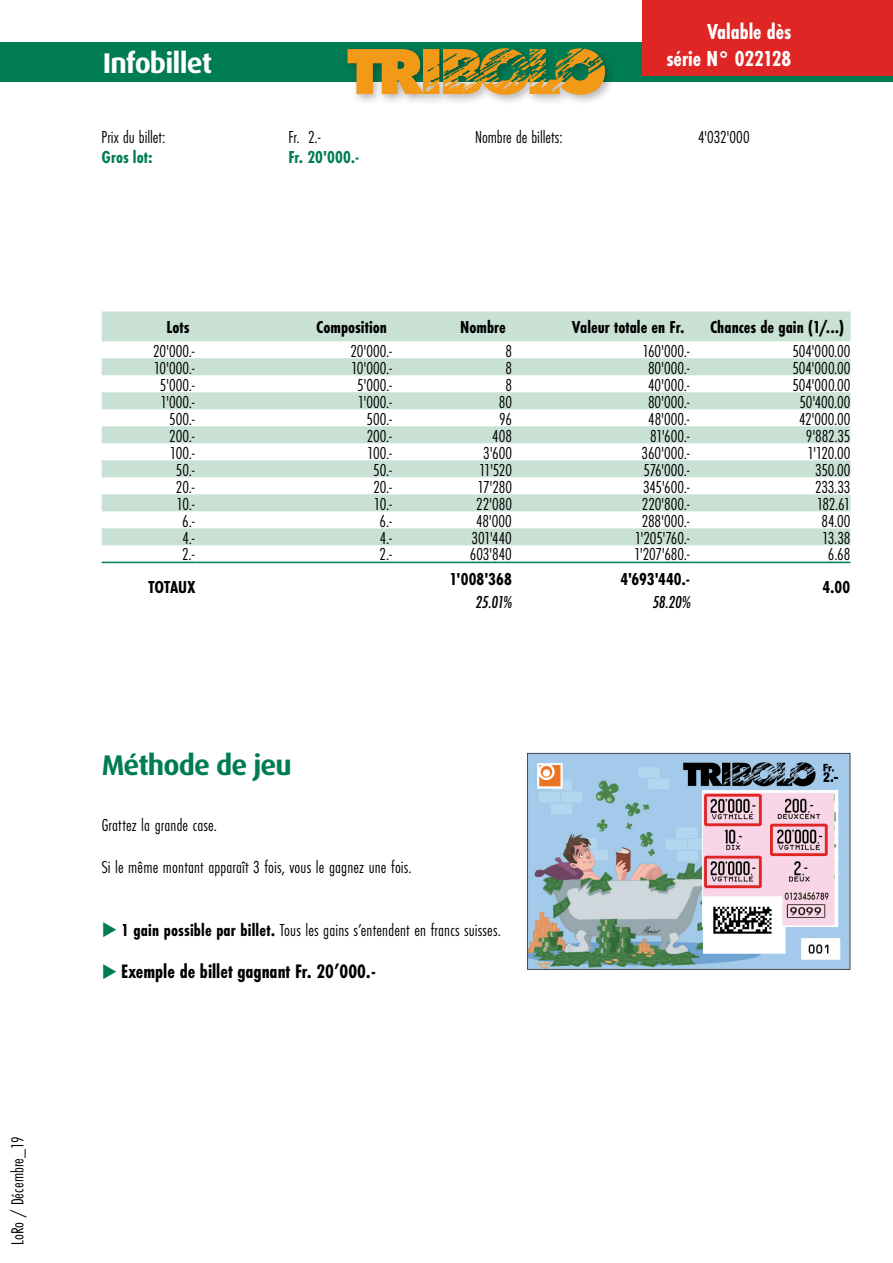
<style>
.page{position:relative;width:893px;height:1263px;background:#fff}
.page>*{position:absolute;margin:0;border:0;box-sizing:border-box;transform-origin:0 0}
.t1{font:700 28.5px "Dax Pro";letter-spacing:-.03em;color:#007c55}
.t2{font:700 28.5px "Dax Pro";letter-spacing:-.03em;color:#fff}
.t3{font:700 22.5px/27px "Futura PT Cond";color:#fff;text-align:right}
.t4{font:700 20.25px "Futura PT Cond";color:#000}
.t5{font:18px "Futura PT Cond";letter-spacing:.005em;color:#000}
.t6{font:700 18px "Futura PT Cond";letter-spacing:.005em;color:#000}
.t7{font:700 18px "Futura PT Cond";color:#007c55}
.t8{font:italic 500 18px "Futura PT Cond";letter-spacing:-.02em;color:#000}
.s1{color:#007c55}
.s2{font-weight:700}
</style>
<div class="page">
<div style="left:0;top:43px;width:893px;height:39px;background:#007c55"></div>
<div style="left:642px;top:0;width:251px;height:76px;background:#df2625"></div>
<svg style="left:102px;top:311px;width:748px;height:234px;fill:#c9e1d5"></svg>
<hr style="left:102px;top:562px;width:94px;height:1px;background:#007c55">
<hr style="left:196px;top:562px;width:197px;height:1px;background:#007c55">
<hr style="left:393px;top:562px;width:119px;height:1px;background:#007c55">
<hr style="left:512px;top:562px;width:179px;height:1px;background:#007c55">
<hr style="left:691px;top:562px;width:159px;height:1px;background:#007c55">
<div style="left:342px;top:43px;width:274px;height:63px;background:#000;opacity:.3"></div>
<svg style="left:346px;top:47px;width:261px;height:50px"></svg>
<img style="left:527px;top:753px;width:323px;height:216px">
<p class="t5" style="left:7px;top:1245px;width:111px;rotate:-90deg">LoRo / Décembre_19</p>
<h1 class="t2" style="left:103px;top:45px;width:111px">Infobillet</h1>
<p class="t3" style="left:667px;top:18px;width:126px">Valable dès<br>série N° 022128</p>
<p class="t5" style="left:102px;top:127px;width:65px">Prix du billet:</p>
<p class="t5" style="left:288px;top:127px;width:34px">Fr. 2.-</p>
<p class="t5" style="left:475px;top:127px;width:89px">Nombre de billets:</p>
<p class="t5" style="left:698px;top:127px;width:53px">4'032'000</p>
<p class="t7" style="left:102px;top:146px;width:53px">Gros lot:</p>
<p class="t7" style="left:288px;top:146px;width:73px">Fr. 20'000.-</p>
<p class="t6" style="left:166px;top:317px;width:25px">Lots</p>
<p class="t6" style="left:316px;top:317px;width:72px">Composition</p>
<p class="t6" style="left:460px;top:317px;width:47px">Nombre</p>
<p class="t6" style="left:572px;top:317px;width:114px">Valeur totale en Fr.</p>
<p class="t6" style="left:710px;top:317px;width:136px">Chances de gain (1/...)</p>
<p class="t5" style="left:153px;top:340px;width:44px">20'000.-</p>
<p class="t5" style="left:350px;top:340px;width:44px">20'000.-</p>
<p class="t5" style="left:505px;top:340px;width:8px">8</p>
<p class="t5" style="left:642px;top:340px;width:50px">160'000.-</p>
<p class="t5" style="left:792px;top:340px;width:60px">504'000.00</p>
<p class="t5" style="left:154px;top:357px;width:43px">10'000.-</p>
<p class="t5" style="left:351px;top:357px;width:43px">10'000.-</p>
<p class="t5" style="left:505px;top:357px;width:8px">8</p>
<p class="t5" style="left:648px;top:357px;width:44px">80'000.-</p>
<p class="t5" style="left:792px;top:357px;width:60px">504'000.00</p>
<p class="t5" style="left:160px;top:374px;width:37px">5'000.-</p>
<p class="t5" style="left:357px;top:374px;width:37px">5'000.-</p>
<p class="t5" style="left:505px;top:374px;width:8px">8</p>
<p class="t5" style="left:648px;top:374px;width:44px">40'000.-</p>
<p class="t5" style="left:792px;top:374px;width:60px">504'000.00</p>
<p class="t5" style="left:160px;top:391px;width:37px">1'000.-</p>
<p class="t5" style="left:358px;top:391px;width:37px">1'000.-</p>
<p class="t5" style="left:499px;top:391px;width:15px">80</p>
<p class="t5" style="left:648px;top:391px;width:44px">80'000.-</p>
<p class="t5" style="left:799px;top:391px;width:53px">50'400.00</p>
<p class="t5" style="left:169px;top:408px;width:28px">500.-</p>
<p class="t5" style="left:367px;top:408px;width:28px">500.-</p>
<p class="t5" style="left:499px;top:408px;width:14px">96</p>
<p class="t5" style="left:648px;top:408px;width:44px">48'000.-</p>
<p class="t5" style="left:799px;top:408px;width:53px">42'000.00</p>
<p class="t5" style="left:169px;top:425px;width:28px">200.-</p>
<p class="t5" style="left:367px;top:425px;width:28px">200.-</p>
<p class="t5" style="left:492px;top:425px;width:21px">408</p>
<p class="t5" style="left:650px;top:425px;width:42px">81'600.-</p>
<p class="t5" style="left:806px;top:425px;width:46px">9'882.35</p>
<p class="t5" style="left:170px;top:442px;width:27px">100.-</p>
<p class="t5" style="left:367px;top:442px;width:27px">100.-</p>
<p class="t5" style="left:483px;top:442px;width:30px">3'600</p>
<p class="t5" style="left:642px;top:442px;width:50px">360'000.-</p>
<p class="t5" style="left:807px;top:442px;width:44px">1'120.00</p>
<p class="t5" style="left:176px;top:459px;width:21px">50.-</p>
<p class="t5" style="left:373px;top:459px;width:21px">50.-</p>
<p class="t5" style="left:479px;top:459px;width:34px">11'520</p>
<p class="t5" style="left:644px;top:459px;width:48px">576'000.-</p>
<p class="t5" style="left:815px;top:459px;width:37px">350.00</p>
<p class="t5" style="left:176px;top:476px;width:21px">20.-</p>
<p class="t5" style="left:373px;top:476px;width:21px">20.-</p>
<p class="t5" style="left:478px;top:476px;width:36px">17'280</p>
<p class="t5" style="left:643px;top:476px;width:49px">345'600.-</p>
<p class="t5" style="left:815px;top:476px;width:37px">233.33</p>
<p class="t5" style="left:177px;top:493px;width:20px">10.-</p>
<p class="t5" style="left:374px;top:493px;width:20px">10.-</p>
<p class="t5" style="left:476px;top:493px;width:37px">22'080</p>
<p class="t5" style="left:642px;top:493px;width:50px">220'800.-</p>
<p class="t5" style="left:817px;top:493px;width:35px">182.61</p>
<p class="t5" style="left:182px;top:510px;width:15px">6.-</p>
<p class="t5" style="left:380px;top:510px;width:15px">6.-</p>
<p class="t5" style="left:476px;top:510px;width:37px">48'000</p>
<p class="t5" style="left:642px;top:510px;width:50px">288'000.-</p>
<p class="t5" style="left:821px;top:510px;width:30px">84.00</p>
<p class="t5" style="left:182px;top:527px;width:14px">4.-</p>
<p class="t5" style="left:380px;top:527px;width:14px">4.-</p>
<p class="t5" style="left:472px;top:527px;width:42px">301'440</p>
<p class="t5" style="left:635px;top:527px;width:57px">1'205'760.-</p>
<p class="t5" style="left:822px;top:527px;width:30px">13.38</p>
<p class="t5" style="left:182px;top:544px;width:15px">2.-</p>
<p class="t5" style="left:380px;top:544px;width:15px">2.-</p>
<p class="t5" style="left:470px;top:544px;width:44px">603'840</p>
<p class="t5" style="left:634px;top:544px;width:58px">1'207'680.-</p>
<p class="t5" style="left:828px;top:544px;width:24px">6.68</p>
<p class="t6" style="left:148px;top:577px;width:49px">TOTAUX</p>
<p class="t6" style="left:449px;top:568px;width:64px">1'008'368</p>
<p class="t6" style="left:620px;top:568px;width:72px">4'693'440.-</p>
<p class="t6" style="left:822px;top:577px;width:29px">4.00</p>
<h1 class="t1" style="left:102px;top:747px;width:192px">Méthode de jeu</h1>
<p class="t5" style="left:102px;top:815px;width:117px">Grattez la grande case.</p>
<p class="t5" style="left:102px;top:857px;width:312px">Si le même montant apparaît 3 fois, vous le gagnez une fois.</p>
<p class="t8" style="left:475px;top:591px;width:38px">25.01%</p>
<p class="t8" style="left:652px;top:591px;width:40px">58.20%</p>
<p class="t5" style="left:102px;top:920px;width:401px"><span class="s1">◆</span> <span class="s2">1 gain possible par billet.</span> Tous les gains s’entendent en francs suisses.</p>
<p class="t4" style="left:102px;top:960px;width:276px"><span class="s1">◆</span> Exemple de billet gagnant Fr. 20’000.-</p>
</div>
